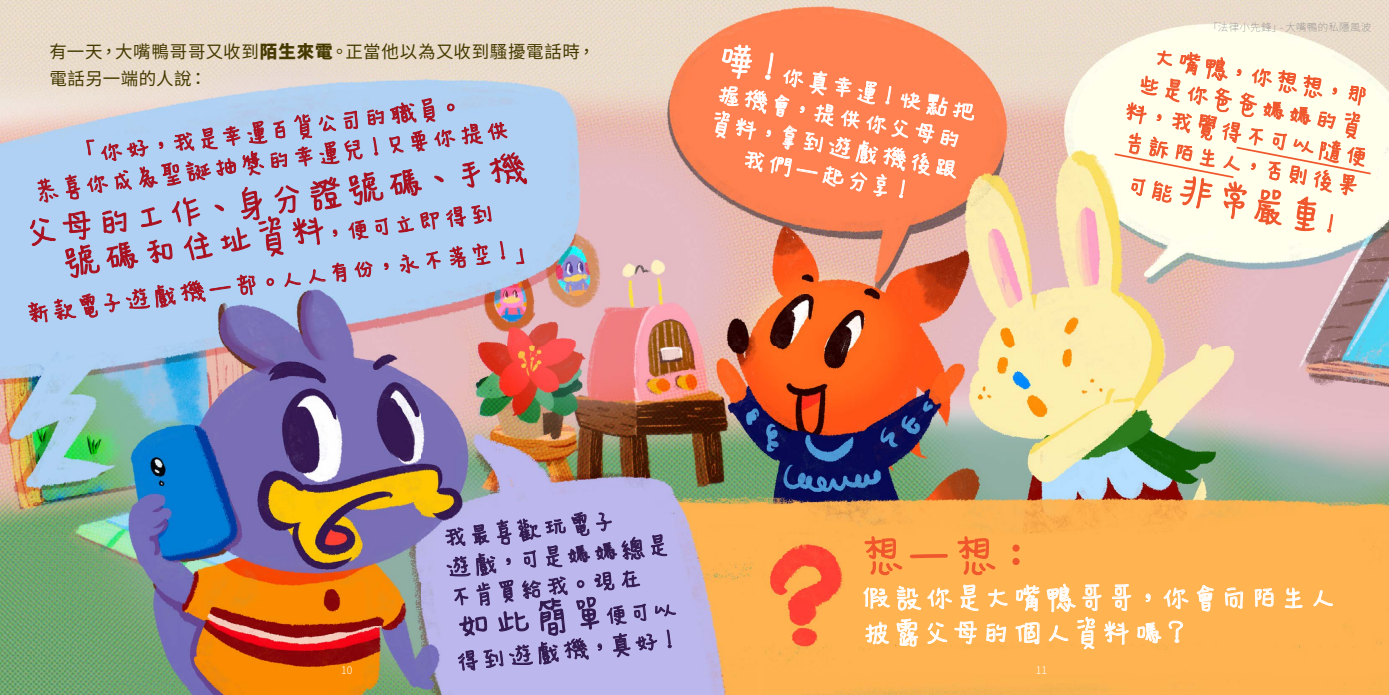
<style>
.page{position:relative;width:1389px;height:695px;background:#fff}
.page>*{position:absolute;margin:0;border:0;box-sizing:border-box;transform-origin:0 0}
.t1{font:63px "DF Yun W3 WIN BF";color:#f0562c}
.t2{font:52.5px "DF Yun W3 WIN BF";color:#a91120}
.t3{font:52.5px "DF Yun W3 WIN BF";color:#f0562c}
.t4{font:52.5px "DF Yun W3 WIN BF";color:#331b50}
.t5{font:42px/35px "DF Yun W3 WIN BF";letter-spacing:-.28em;color:#fff}
.t6{font:35px/29.8px "DF Yun W3 WIN BF";color:#a91120;text-align:center}
.t7{font:35px/29.8px "DF Yun W3 WIN BF";color:#f0562c}
.t8{font:35px/29.8px "DF Yun W3 WIN BF";color:#fff;text-align:center}
.t9{font:35px/29.8px "DF Yun W3 WIN BF";color:#331b50}
.t10{font:17.5px/26.2px "Noto Sans CJ Ktc";letter-spacing:.035em;color:#453900}
.t11{font:100 10.5px "Noto Sans CJ Ktc";letter-spacing:.025em;color:#808285}
.t12{font:300 10.5px "Noto Sans CJ Ktc";color:#fff}
.s1{font-size:52.5px}
.s2{font-weight:900}
.s3{font-size:35px}
</style>
<div class="page">
<img style="left:0;top:0;width:1389px;height:694px">
<svg style="left:1113px;top:51px;width:260px;height:192px;background:#fbe5ce"></svg>
<svg style="left:28px;top:98px;width:499px;height:233px;background:#b0b6d5"></svg>
<svg style="left:445px;top:500px;width:231px;height:182px;background:#a79fd4"></svg>
<svg style="left:714px;top:44px;width:260px;height:154px;background:#fe9068"></svg>
<svg style="left:863px;top:587px;width:27px;height:22px"></svg>
<svg style="left:897px;top:586px;width:24px;height:24px"></svg>
<svg style="left:988px;top:589px;width:19px;height:18px"></svg>
<svg style="left:1145px;top:593px;width:6px;height:9px"></svg>
<svg style="left:1164px;top:582px;width:25px;height:27px"></svg>
<svg style="left:1197px;top:584px;width:17px;height:27px"></svg>
<svg style="left:1225px;top:574px;width:18px;height:34px"></svg>
<svg style="left:1254px;top:586px;width:20px;height:21px"></svg>
<svg style="left:1285px;top:588px;width:18px;height:20px"></svg>
<svg style="left:1313px;top:589px;width:20px;height:17px"></svg>
<svg style="left:865px;top:621px;width:24px;height:23px"></svg>
<svg style="left:897px;top:618px;width:21px;height:28px"></svg>
<svg style="left:928px;top:582px;width:50px;height:62px;background:#fec173"></svg>
<svg style="left:986px;top:623px;width:20px;height:19px"></svg>
<svg style="left:1015px;top:584px;width:25px;height:60px"></svg>
<svg style="left:1046px;top:583px;width:85px;height:66px;background:#fec274"></svg>
<svg style="left:1137px;top:622px;width:25px;height:30px"></svg>
<svg style="left:1169px;top:620px;width:14px;height:23px"></svg>
<svg style="left:864px;top:536px;width:39px;height:39px;background:#fb9d48"></svg>
<svg style="left:910px;top:554px;width:38px;height:4px"></svg>
<svg style="left:957px;top:536px;width:38px;height:39px"></svg>
<svg style="left:1012px;top:544px;width:8px;height:21px"></svg>
<p class="t11" style="left:1208px;top:21px;width:165px">「法律小先鋒」- 大嘴鴨的私隱風波</p>
<p class="t8" style="left:712px;top:47px;width:278px;rotate:11deg"><span class="s1">嘩！</span>你真幸運！快點把握機會，提供你父母的資料，拿到遊戲機後跟我們一起分享！</p>
<p class="t10" style="left:50px;top:39px;width:547px">有一天，大嘴鴨哥哥又收到<span class="s2">陌生來電</span>。正當他以為又收到騷擾電話時，電話另一端的人說：</p>
<p class="t7" style="left:1133px;top:37px;width:250px;text-indent:18px;rotate:11deg">大嘴鴨，你想想，那些是你爸爸媽媽的資料，我覺得<br>告訴陌生人</p>
<p class="t6" style="left:25px;top:146px;width:490px;rotate:-7deg">「你好，我是幸運百貨公司的職員。<br>恭喜你成為聖誕抽獎的幸運兒！只要你提供</p>
<p class="t7" style="left:1242px;top:119px;width:138px;rotate:11deg">不可以隨便，否則後果</p>
<h2 class="t2" style="left:13px;top:210px;width:523px;rotate:-8deg">父母的工作、身分證號碼、手機</h2>
<h2 class="t3" style="left:1127px;top:153px;width:233px;rotate:11deg"><span class="s3">可能</span>非常嚴重<span class="s3">！</span></h2>
<p class="t6" style="left:14px;top:252px;width:524px;line-height:40.8px;text-align:left;text-indent:304px;rotate:-7deg">，便可立即得到新款電子遊戲機一部。人人有份，永不落空！」</p>
<h2 class="t2" style="left:52px;top:240px;width:283px;rotate:-8deg">號碼和住址資料</h2>
<p class="t9" style="left:436px;top:524px;width:238px;rotate:-6deg">我最喜歡玩電子<br>遊戲，可是媽媽總是不肯買給我。現在</p>
<h1 class="t1" style="left:852px;top:524px;width:197px">想一想：</h1>
<p class="t5" style="left:856px;top:580px;width:490px">假設你是大嘴鴨哥哥，你會向陌生人披露父母的個人資料嗎？</p>
<h2 class="t4" style="left:444px;top:601px;width:238px;rotate:-6deg">如此簡單<span class="s3">便可以</span></h2>
<p class="t9" style="left:449px;top:648px;width:238px;rotate:-6deg">得到遊戲機，真好！</p>
<p class="t12" style="left:341px;top:663px;width:13px">10</p>
<p class="t12" style="left:1036px;top:663px;width:13px">11</p>
</div>
